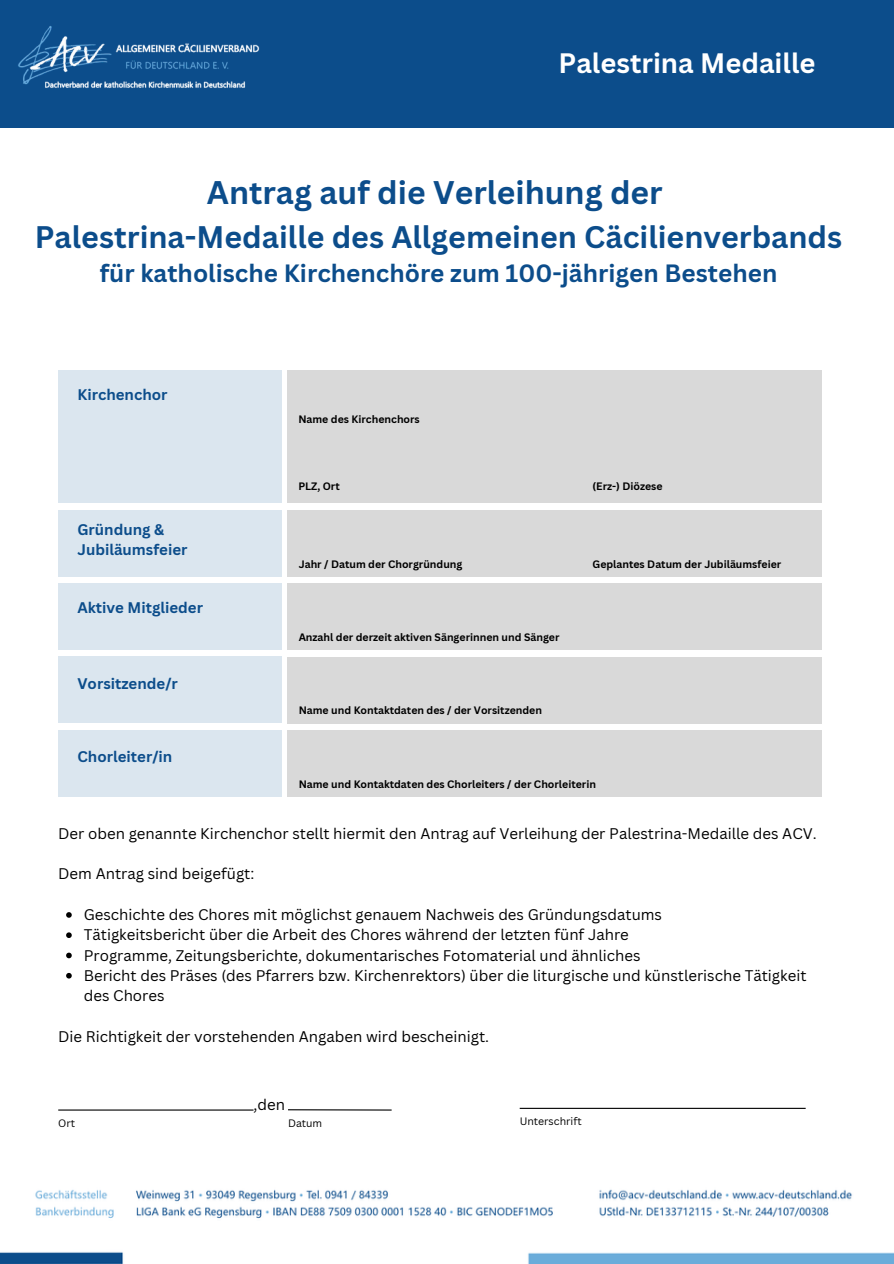
<style>
.page{position:relative;width:894px;height:1264px;background:#fff}
.page>*{position:absolute;margin:0;border:0;box-sizing:border-box;transform-origin:0 0}
.t1{font:700 31.8px "Canva Sans";color:#0c4d8b}
.t2{font:700 30.3px "Canva Sans";color:#0c4d8b}
.t3{font:700 27.3px "Canva Sans";color:#fff}
.t4{font:700 24.3px "Canva Sans";color:#0c4d8b}
.t5{font:15px/20.2px "Canva Sans";color:#000}
.t6{font:700 15px/20.2px "Canva Sans";color:#0c4d8b}
.t7{font:700 10.5px "Canva Sans";color:#000}
.t8{font:10.5px "Canva Sans";color:#000}
</style>
<div class="page">
<div style="left:0;top:0;width:893px;height:128px;background:#0c4d8b"></div>
<img style="left:18px;top:26px;width:242px;height:62px">
<img style="left:0;top:1107px;width:893px;height:156px">
<div style="left:58px;top:370px;width:224px;height:133px;background:#dbe6ef"></div>
<div style="left:287px;top:370px;width:534px;height:133px;background:#d9d9d9"></div>
<div style="left:58px;top:509px;width:224px;height:67px;background:#dbe6ef"></div>
<div style="left:287px;top:510px;width:534px;height:66px;background:#d9d9d9"></div>
<div style="left:58px;top:583px;width:224px;height:66px;background:#dbe6ef"></div>
<div style="left:287px;top:583px;width:534px;height:66px;background:#d9d9d9"></div>
<div style="left:58px;top:656px;width:224px;height:67px;background:#dbe6ef"></div>
<div style="left:287px;top:657px;width:534px;height:66px;background:#d9d9d9"></div>
<div style="left:58px;top:730px;width:224px;height:66px;background:#dbe6ef"></div>
<div style="left:287px;top:730px;width:534px;height:66px;background:#d9d9d9"></div>
<hr style="left:288px;top:1109px;width:103px;height:1px;background:#000">
<svg style="left:66px;top:912px;width:6px;height:5px"></svg>
<svg style="left:66px;top:932px;width:6px;height:6px"></svg>
<svg style="left:66px;top:952px;width:6px;height:6px"></svg>
<svg style="left:66px;top:972px;width:6px;height:6px"></svg>
<hr style="left:519px;top:1107px;width:286px;height:1px;background:#000">
<hr style="left:58px;top:1109px;width:195px;height:1px;background:#000">
<p class="t3" style="left:558px;top:44px;width:258px">Palestrina Medaille</p>
<h2 class="t1" style="left:207px;top:170px;width:457px">Antrag auf die Verleihung der</h2>
<h2 class="t2" style="left:35px;top:215px;width:808px">Palestrina-Medaille des Allgemeinen Cäcilienverbands</h2>
<h2 class="t4" style="left:100px;top:256px;width:679px">fü r katholische Kirchenchöre zum 100-jährigen Bestehen</h2>
<h3 class="t6" style="left:77px;top:384px;width:92px">Kirchenchor</h3>
<h5 class="t6" style="left:77px;top:519px;width:111px">Gründung &amp;<br>Jubiläumsfeier</h5>
<h5 class="t6" style="left:77px;top:597px;width:127px">Aktive Mitglieder</h5>
<h5 class="t6" style="left:77px;top:673px;width:102px">Vorsitzende/r</h5>
<h5 class="t6" style="left:77px;top:746px;width:96px">Chorleiter/in</h5>
<h3 class="t7" style="left:298px;top:412px;width:123px">Name des Kirchenchors</h3>
<h3 class="t7" style="left:298px;top:478px;width:43px">PLZ, Ort</h3>
<h3 class="t7" style="left:592px;top:478px;width:72px">(Erz-) Diözese</h3>
<h3 class="t7" style="left:298px;top:556px;width:165px">Jahr / Datum der Chorgrü ndung</h3>
<h5 class="t7" style="left:592px;top:556px;width:190px">Geplantes Datum der Jubiläumsfeier</h5>
<h5 class="t7" style="left:298px;top:629px;width:262px">Anzahl der derzeit aktiven Sängerinnen und Sänger</h5>
<h5 class="t7" style="left:298px;top:703px;width:245px">Name und Kontaktdaten des / der Vorsitzenden</h5>
<h5 class="t7" style="left:298px;top:776px;width:299px">Name und Kontaktdaten des Chorleiters / der Chorleiterin</h5>
<h4 class="t5" style="left:58px;top:823px;width:759px">Der oben genannte Kirchenchor stellt hiermit den Antrag auf Verleihung der Palestrina-Medaille des ACV.</h4>
<h4 class="t5" style="left:58px;top:863px;width:197px">Dem Antrag sind beigefügt:</h4>
<p class="t5" style="left:84px;top:904px;width:579px">Geschichte des Chores mit möglichst genauem Nachweis des Grü ndungsdatums</p>
<p class="t5" style="left:84px;top:924px;width:546px">Tätigkeitsbericht ü ber die Arbeit des Chores während der letzten fü nf Jahre</p>
<p class="t5" style="left:84px;top:944px;width:558px">Programme, Zeitungsberichte, dokumentarisches Fotomaterial und ähnliches</p>
<p class="t5" style="left:84px;top:964px;width:724px">Bericht des Präses (des Pfarrers bzw. Kirchenrektors) ü ber die liturgische und kü nstlerische Tätigkeit des Chores</p>
<h4 class="t5" style="left:58px;top:1025px;width:432px">Die Richtigkeit der vorstehenden Angaben wird bescheinigt.</h4>
<h4 class="t5" style="left:253px;top:1094px;width:33px">,den</h4>
<p class="t8" style="left:58px;top:1115px;width:18px">Ort</p>
<p class="t8" style="left:519px;top:1113px;width:63px">Unterschrift</p>
<p class="t8" style="left:288px;top:1115px;width:36px">Datum</p>
</div>
